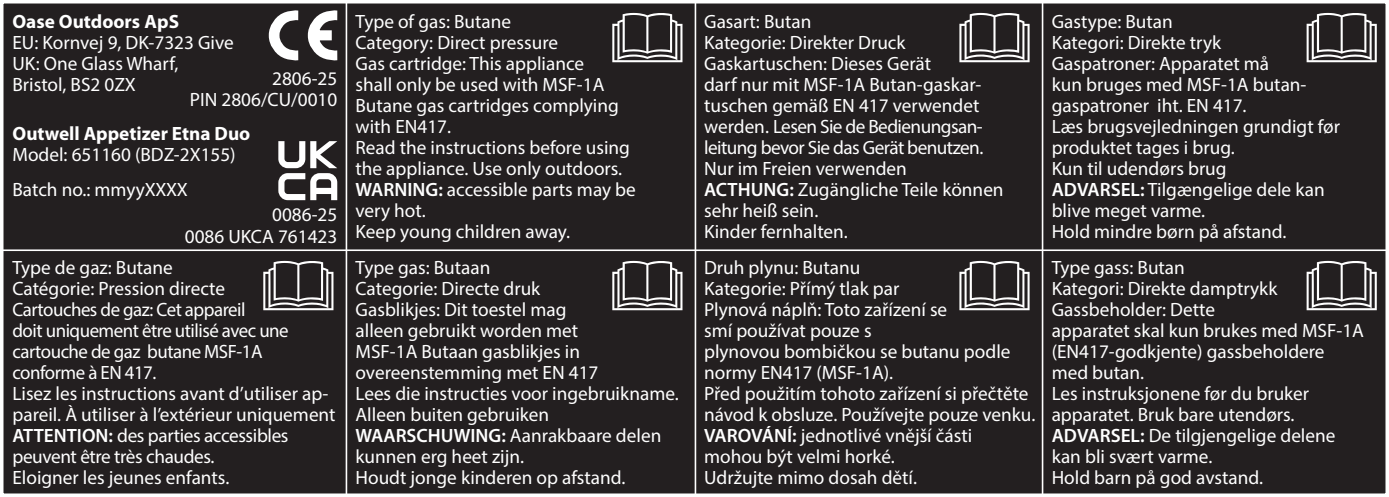
<style>
.page{position:relative;width:1389px;height:497px;background:#fff}
.page>*{position:absolute;margin:0;border:0;box-sizing:border-box;transform-origin:0 0}
.t1{font:19.25px/21px "Myriad Pro";color:#fff}
.t2{font:19.25px/21px "Myriad Pro";letter-spacing:-.025em;color:#fff}
.t3{font:19.25px/21px "Myriad Pro";letter-spacing:-.02em;color:#fff}
.t4{font:700 19.25px "Myriad Pro";color:#fff}
.s1{font-weight:600}
</style>
<div class="page">
<div style="left:0;top:0;width:1389px;height:496px;background:#231f20"></div>
<svg style="left:612px;top:13px;width:70px;height:49px"></svg>
<svg style="left:612px;top:260px;width:70px;height:50px"></svg>
<svg style="left:263px;top:260px;width:70px;height:50px"></svg>
<svg style="left:959px;top:13px;width:71px;height:49px"></svg>
<svg style="left:959px;top:260px;width:71px;height:50px"></svg>
<svg style="left:1307px;top:13px;width:70px;height:49px"></svg>
<svg style="left:1307px;top:260px;width:70px;height:50px"></svg>
<svg style="left:278px;top:141px;width:59px;height:59px"></svg>
<svg style="left:269px;top:10px;width:68px;height:50px"></svg>
<hr style="left:346px;top:2px;width:1px;height:494px;background:#fff">
<hr style="left:695px;top:2px;width:1px;height:494px;background:#fff">
<hr style="left:1042px;top:2px;width:1px;height:494px;background:#fff">
<hr style="left:0;top:249px;width:1389px;height:2px;background:#fff">
<div style="left:0;top:0;width:1389px;height:496px;border:4px solid #fff"></div>
<p class="t4" style="left:12px;top:11px;width:168px">Oase Outdoors ApS</p>
<p class="t1" style="left:12px;top:32px;width:223px">EU: Kornvej 9, DK-7323 Give</p>
<p class="t1" style="left:12px;top:53px;width:167px">UK: One Glass Wharf,</p>
<p class="t1" style="left:12px;top:74px;width:125px">Bristol, BS2 0ZX</p>
<p class="t4" style="left:12px;top:123px;width:239px">Outwell Appetizer Etna Duo</p>
<p class="t1" style="left:12px;top:144px;width:225px">Model: 651160 (BDZ-2X155)</p>
<p class="t1" style="left:12px;top:179px;width:177px">Batch no.: mmyyXXXX</p>
<p class="t1" style="left:272px;top:67px;width:67px">2806-25</p>
<p class="t1" style="left:190px;top:88px;width:149px">PIN 2806/CU/0010</p>
<p class="t1" style="left:272px;top:204px;width:67px">0086-25</p>
<p class="t1" style="left:185px;top:225px;width:154px">0086 UKCA 761423</p>
<p class="t1" style="left:12px;top:256px;width:162px">Type de gaz: Butane</p>
<p class="t1" style="left:12px;top:277px;width:214px">Catégorie: Pression directe</p>
<p class="t2" style="left:12px;top:298px;width:278px">Cartouches de gaz: Cet appareil<br>doit uniquement être utilisé avec une cartouche de gaz butane MSF-1A conforme à EN 417.</p>
<p class="t1" style="left:12px;top:382px;width:325px">Lisez les instructions avant d’utiliser ap&shy;pareil. À utiliser à l’extérieur uniquement</p>
<p class="t3" style="left:12px;top:424px;width:278px"><span class="s1">ATTENTION:</span> des parties accessibles peuvent être très chaudes.</p>
<p class="t1" style="left:12px;top:466px;width:218px">Eloigner les jeunes enfants.</p>
<p class="t1" style="left:356px;top:11px;width:157px">Type of gas: Butane</p>
<p class="t1" style="left:356px;top:32px;width:204px">Category: Direct pressure</p>
<p class="t1" style="left:356px;top:53px;width:265px">Gas cartridge: This appliance shall only be used with MSF-1A<br>Butane gas cartridges complying with EN417.</p>
<p class="t1" style="left:356px;top:137px;width:276px">Read the instructions before using the appliance. Use only outdoors.</p>
<p class="t1" style="left:356px;top:179px;width:282px"><span class="s1">WARNING:</span> accessible parts may be very hot.</p>
<p class="t1" style="left:356px;top:221px;width:216px">Keep young children away.</p>
<p class="t1" style="left:356px;top:256px;width:136px">Type gas: Butaan</p>
<p class="t1" style="left:356px;top:277px;width:186px">Categorie: Directe druk</p>
<p class="t1" style="left:356px;top:298px;width:224px">Gasblikjes: Dit toestel mag alleen gebruikt worden met</p>
<p class="t1" style="left:356px;top:340px;width:244px">MSF-1A Butaan gasblikjes in overeenstemming met EN 417</p>
<p class="t1" style="left:356px;top:382px;width:325px">Lees die instructies voor ingebruikname.<br>Alleen buiten gebruiken</p>
<p class="t1" style="left:356px;top:424px;width:307px"><span class="s1">WAARSCHUWING:</span> Aanrakbaare delen kunnen erg heet zijn.<br>Houdt jonge kinderen op afstand.</p>
<p class="t1" style="left:704px;top:11px;width:109px">Gasart: Butan</p>
<p class="t1" style="left:704px;top:32px;width:203px">Kategorie: Direkter Druck</p>
<p class="t1" style="left:704px;top:53px;width:281px">Gaskartuschen: Dieses Gerät<br>darf nur mit MSF-1A Butan-gaskar&shy;tuschen gemäß EN 417 verwendet werden. Lesen Sie de Bedienungsan&shy;leitung bevor Sie das Gerät benutzen.<br>Nur im Freien verwenden</p>
<p class="t1" style="left:704px;top:179px;width:301px"><span class="s1">ACTHUNG:</span> Zugängliche Teile können sehr heiß sein.</p>
<p class="t1" style="left:704px;top:221px;width:145px">Kinder fernhalten.</p>
<p class="t1" style="left:704px;top:256px;width:158px">Druh plynu: Butanu</p>
<p class="t1" style="left:704px;top:277px;width:197px">Kategorie: Přímý tlak par</p>
<p class="t1" style="left:704px;top:298px;width:245px">Plynová náplň: Toto zařízení se smí používat pouze s</p>
<p class="t1" style="left:704px;top:340px;width:308px">plynovou bombičkou se butanu podle normy EN417 (MSF-1A).</p>
<p class="t1" style="left:704px;top:382px;width:333px">Před použitím tohoto zařízení si přečtěte návod k obsluze. Používejte pouze venku.</p>
<p class="t1" style="left:704px;top:424px;width:270px"><span class="s1">VAROVÁNÍ:</span> jednotlivé vnější části mohou být velmi horké.<br>Udržujte mimo dosah dětí.</p>
<p class="t1" style="left:1052px;top:11px;width:123px">Gastype: Butan</p>
<p class="t1" style="left:1052px;top:32px;width:171px">Kategori: Direkte tryk</p>
<p class="t1" style="left:1052px;top:53px;width:256px">Gaspatroner: Apparatet må<br>kun bruges med MSF-1A butan&shy;gaspatroner iht. EN 417.</p>
<p class="t1" style="left:1052px;top:116px;width:290px">Læs brugsvejledningen grundigt før produktet tages i brug.<br>Kun til udendørs brug</p>
<p class="t1" style="left:1052px;top:179px;width:275px"><span class="s1">ADVARSEL:</span> Tilgængelige dele kan blive meget varme.<br>Hold mindre børn på afstand.</p>
<p class="t1" style="left:1052px;top:256px;width:135px">Type gass: Butan</p>
<p class="t1" style="left:1052px;top:277px;width:227px">Kategori: Direkte damptrykk</p>
<p class="t1" style="left:1052px;top:298px;width:314px">Gassbeholder: Dette<br>apparatet skal kun brukes med MSF-1A (EN417-godkjente) gassbeholdere med butan.</p>
<p class="t1" style="left:1052px;top:382px;width:259px">Les instruksjonene før du bruker apparatet. Bruk bare utendørs.</p>
<p class="t1" style="left:1052px;top:424px;width:285px"><span class="s1">ADVARSEL:</span> De tilgjengelige delene kan bli svært varme.</p>
<p class="t1" style="left:1052px;top:466px;width:213px">Hold barn på god avstand.</p>
</div>
